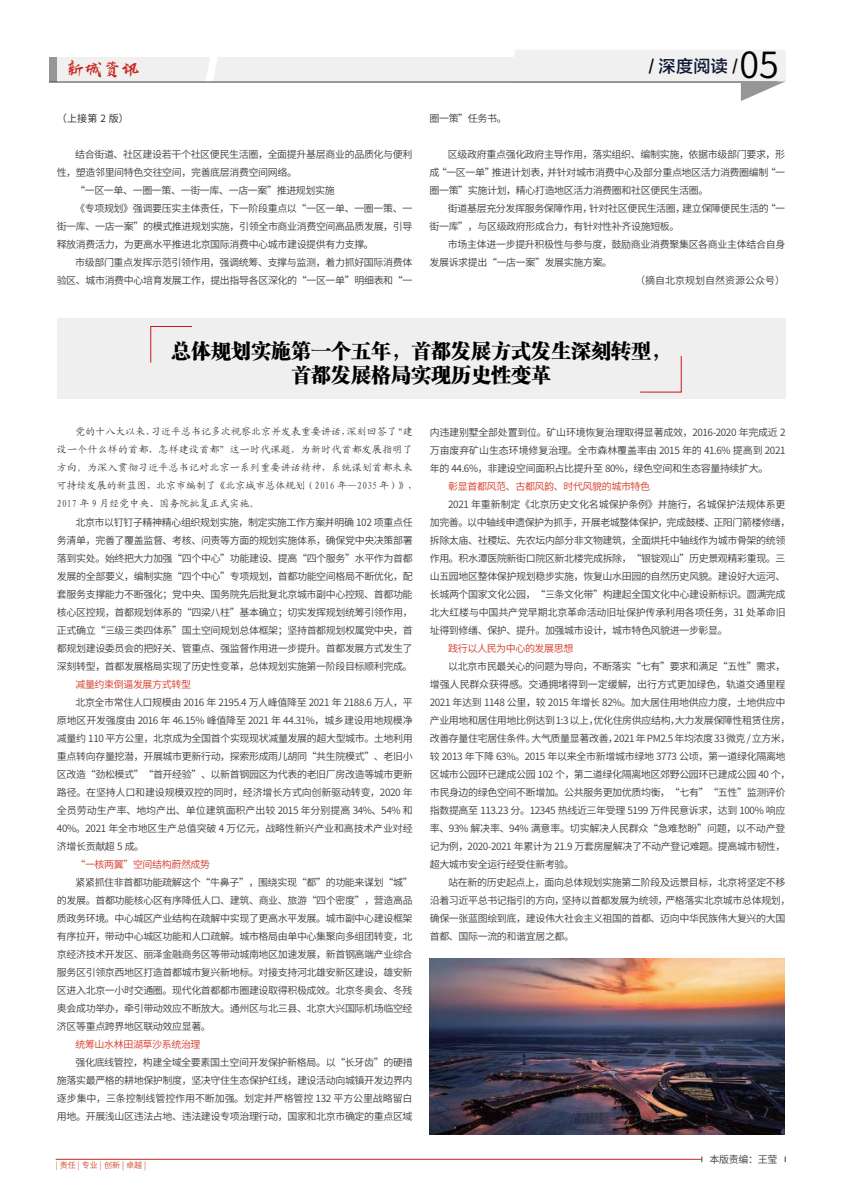
<style>
.page{position:relative;width:842px;height:1191px;background:#fff}
.page>*{position:absolute;margin:0;border:0;box-sizing:border-box;transform-origin:0 0}
.t1{font:20px/24px "FZCSJW GB1 0";color:#000;text-align:center}
.t2{font:17px "FZLTZHJW GB1 0";color:#121a36}
.t3{font:17px "HY Shang Wei Shou Shu W";color:#c8281e}
.t4{font:10px/18px "Source Han Sans CN";letter-spacing:-.04em;color:#3e3a39;text-align:justify}
.t5{font:10px/18px "Kai Ti GB2312";color:#3e3a39}
.t6{font:10px "Source Han Sans CN";letter-spacing:-.04em;color:#d43926}
.t7{font:10px "Source Han Sans CN";color:#3e3a39}
.t8{font:10px "Source Han Sans CN";color:#1f1e1d}
.t9{font:8px "Source Han Sans CN";color:#ce4628}
.s1{color:#0e0205}
.s2{font-family:"Source Han Sans CN";font-size:36px;color:#000}
</style>
<div class="page">
<div style="left:57px;top:57px;width:728px;height:25px;background:#f0f0f0"></div>
<div style="left:49px;top:57px;width:8px;height:25px;background:#969696"></div>
<svg style="left:205px;top:57px;width:13px;height:25px"></svg>
<hr style="left:56px;top:1158px;width:645px;height:1px;background:#c92a1d">
<hr style="left:49px;top:82px;width:729px;height:1px;background:#3e3a39">
<svg style="left:509px;top:50px;width:276px;height:51px"></svg>
<img style="left:430px;top:958px;width:355px;height:176px">
<div style="left:57px;top:318px;width:728px;height:80px;background:#efefef"></div>
<svg style="left:150px;top:326px;width:42px;height:37px"></svg>
<svg style="left:640px;top:355px;width:42px;height:38px"></svg>
<h2 class="t3" style="left:67px;top:58px;width:73px">新城资讯</h2>
<p class="t8" style="left:57px;top:113px;width:74px">（上接第 2 版）</p>
<p class="t4" style="left:75px;top:146px;width:339px">结合街道、社区建设若干个社区便民生活圈，全面提升基层商业的品质化与便利</p>
<p class="t4" style="left:57px;top:164px;width:242px">性，塑造邻里间特色交往空间，完善底层消费空间网络。</p>
<p class="t4" style="left:75px;top:182px;width:261px">“一区一单、一圈一策、一街一库、一店一案”推进规划实施</p>
<p class="t4" style="left:75px;top:200px;width:339px">《专项规划》强调要压实主体责任，下一阶段重点以“一区一单、一圈一策、一</p>
<p class="t4" style="left:57px;top:218px;width:357px">街一库、一店一案”的模式推进规划实施，引领全市商业消费空间高品质发展，引导</p>
<p class="t4" style="left:57px;top:236px;width:319px">释放消费活力，为更高水平推进北京国际消费中心城市建设提供有力支撑。</p>
<p class="t4" style="left:75px;top:254px;width:339px">市级部门重点发挥示范引领作用，强调统筹、支撑与监测，着力抓好国际消费体</p>
<p class="t4" style="left:57px;top:272px;width:357px">验区、城市消费中心培育发展工作，提出指导各区深化的“一区一单”明细表和“一</p>
<h2 class="t2" style="left:649px;top:57px;width:132px"><span class="s1">/</span> 深度阅读 <span class="s1">/</span><span class="s2">05</span></h2>
<p class="t4" style="left:429px;top:110px;width:79px">圈一策”任务书。</p>
<p class="t4" style="left:429px;top:146px;width:357px;text-indent:18px">区级政府重点强化政府主导作用，落实组织、编制实施，依据市级部门要求，形成“一区一单”推进计划表，并针对城市消费中心及部分重点地区活力消费圈编制“一圈一策”实施计划，精心打造地区活力消费圈和社区便民生活圈。</p>
<p class="t4" style="left:429px;top:200px;width:357px;text-indent:18px">街道基层充分发挥服务保障作用，针对社区便民生活圈，建立保障便民生活的“一街一库”，与区级政府形成合力，有针对性补齐设施短板。</p>
<p class="t4" style="left:448px;top:236px;width:339px">市场主体进一步提升积极性与参与度，鼓励商业消费聚集区各商业主体结合自身</p>
<p class="t4" style="left:429px;top:254px;width:184px">发展诉求提出“一店一案”发展实施方案。</p>
<p class="t7" style="left:635px;top:275px;width:151px">（摘自北京规划自然资源公众号）</p>
<h1 class="t1" style="left:171px;top:339px;width:501px">总体规划实施第一个五年，首都发展方式发生深刻转型，首都发展格局实现历史性变革</h1>
<p class="t5" style="left:57px;top:423px;width:362px;text-indent:18px">党的十八大以来，习近平总书记多次视察北京并发表重要讲话，深刻回答了“建设一个什么样的首都，怎样建设首都”这一时代课题，为新时代首都发展指明了方向。为深入贯彻习近平总书记对北京一系列重要讲话精神，系统谋划首都未来可持续发展的新蓝图，北京市编制了《北京城市总体规划（2016 年—2035 年）》，2017 年 9 月经党中央、国务院批复正式实施。</p>
<p class="t4" style="left:57px;top:513px;width:357px;text-indent:18px">北京市以钉钉子精神精心组织规划实施，制定实施工作方案并明确 102 项重点任务清单，完善了覆盖监督、考核、问责等方面的规划实施体系，确保党中央决策部署落到实处。始终把大力加强“四个中心”功能建设、提高“四个服务”水平作为首都发展的全部要义，编制实施“四个中心”专项规划，首都功能空间格局不断优化，配套服务支撑能力不断强化；党中央、国务院先后批复北京城市副中心控规、首都功能核心区控规，首都规划体系的“四梁八柱”基本确立；切实发挥规划统筹引领作用，正式确立“三级三类四体系”国土空间规划总体框架；坚持首都规划权属党中央，首都规划建设委员会的把好关、管重点、强监督作用进一步提升。首都发展方式发生了深刻转型，首都发展格局实现了历史性变革，总体规划实施第一阶段目标顺利完成。</p>
<p class="t6" style="left:75px;top:678px;width:117px">减量约束倒逼发展方式转型</p>
<p class="t4" style="left:57px;top:693px;width:357px;text-indent:18px">北京全市常住人口规模由 2016 年 2195.4 万人峰值降至 2021 年 2188.6 万人，平原地区开发强度由 2016 年 46.15% 峰值降至 2021 年 44.31%，城乡建设用地规模净减量约 110 平方公里，北京成为全国首个实现现状减量发展的超大型城市。土地利用重点转向存量挖潜，开展城市更新行动，探索形成雨儿胡同“共生院模式”、老旧小区改造“劲松模式”“首开经验”、以新首钢园区为代表的老旧厂房改造等城市更新路径。在坚持人口和建设规模双控的同时，经济增长方式向创新驱动转变，2020 年全员劳动生产率、地均产出、单位建筑面积产出较 2015 年分别提高 34%、54% 和40%。2021 年全市地区生产总值突破 4 万亿元，战略性新兴产业和高技术产业对经济增长贡献超 5 成。</p>
<p class="t6" style="left:75px;top:858px;width:136px">“一核两翼”空间结构蔚然成势</p>
<p class="t4" style="left:57px;top:873px;width:357px;text-indent:18px">紧紧抓住非首都功能疏解这个“牛鼻子”，围绕实现“都”的功能来谋划“城”的发展。首都功能核心区有序降低人口、建筑、商业、旅游“四个密度”，营造高品质政务环境。中心城区产业结构在疏解中实现了更高水平发展。城市副中心建设框架有序拉开，带动中心城区功能和人口疏解。城市格局由单中心集聚向多组团转变，北京经济技术开发区、丽泽金融商务区等带动城南地区加速发展，新首钢高端产业综合服务区引领京西地区打造首都城市复兴新地标。对接支持河北雄安新区建设，雄安新区进入北京一小时交通圈。现代化首都都市圈建设取得积极成效。北京冬奥会、冬残奥会成功举办，牵引带动效应不断放大。通州区与北三县、北京大兴国际机场临空经济区等重点跨界地区联动效应显著。</p>
<p class="t6" style="left:75px;top:1038px;width:127px">统筹山水林田湖草沙系统治理</p>
<p class="t4" style="left:57px;top:1053px;width:357px;text-indent:18px">强化底线管控，构建全域全要素国土空间开发保护新格局。以“长牙齿”的硬措施落实最严格的耕地保护制度，坚决守住生态保护红线，建设活动向城镇开发边界内逐步集中，三条控制线管控作用不断加强。划定并严格管控 132 平方公里战略留白用地。开展浅山区违法占地、违法建设专项治理行动，国家和北京市确定的重点区域</p>
<p class="t9" style="left:56px;top:1160px;width:92px">|责任|专业|创新|卓越|</p>
<p class="t4" style="left:430px;top:423px;width:357px">内违建别墅全部处置到位。矿山环境恢复治理取得显著成效，2016-2020 年完成近 2万亩废弃矿山生态环境修复治理。全市森林覆盖率由 2015 年的 41.6% 提高到 2021年的 44.6%，非建设空间面积占比提升至 80%，绿色空间和生态容量持续扩大。</p>
<p class="t6" style="left:448px;top:480px;width:203px">彰显首都风范、古都风韵、时代风貌的城市特色</p>
<p class="t4" style="left:430px;top:495px;width:362px;text-align:left;text-indent:18px">2021 年重新制定《北京历史文化名城保护条例》并施行，名城保护法规体系更加完善。以中轴线申遗保护为抓手，开展老城整体保护，完成鼓楼、正阳门箭楼修缮，拆除太庙、社稷坛、先农坛内部分非文物建筑，全面烘托中轴线作为城市骨架的统领作用。积水潭医院新街口院区新北楼完成拆除，“银锭观山”历史景观精彩重现。三山五园地区整体保护规划稳步实施，恢复山水田园的自然历史风貌。建设好大运河、长城两个国家文化公园，“三条文化带”构建起全国文化中心建设新标识。圆满完成北大红楼与中国共产党早期北京革命活动旧址保护传承利用各项任务，31 处革命旧址得到修缮、保护、提升。加强城市设计，城市特色风貌进一步彰显。</p>
<p class="t6" style="left:448px;top:642px;width:127px">践行以人民为中心的发展思想</p>
<p class="t4" style="left:430px;top:657px;width:362px;text-align:left;text-indent:18px">以北京市民最关心的问题为导向，不断落实“七有”要求和满足“五性”需求，增强人民群众获得感。交通拥堵得到一定缓解，出行方式更加绿色，轨道交通里程2021 年达到 1148 公里，较 2015 年增长 82%。加大居住用地供应力度，土地供应中产业用地和居住用地比例达到1:3以上，优化住房供应结构，大力发展保障性租赁住房，改善存量住宅居住条件。大气质量显著改善，2021年PM2.5年均浓度33微克/立方米，较 2013 年下降 63%。2015 年以来全市新增城市绿地 3773 公顷，第一道绿化隔离地区城市公园环已建成公园 102 个，第二道绿化隔离地区郊野公园环已建成公园 40 个，市民身边的绿色空间不断增加。公共服务更加优质均衡，“七有”“五性”监测评价指数提高至 113.23 分。12345 热线近三年受理 5199 万件民意诉求，达到 100% 响应率、93% 解决率、94% 满意率。切实解决人民群众“急难愁盼”问题，以不动产登记为例，2020-2021 年累计为 21.9 万套房屋解决了不动产登记难题。提高城市韧性，超大城市安全运行经受住新考验。</p>
<p class="t4" style="left:430px;top:873px;width:362px;text-align:left;text-indent:18px">站在新的历史起点上，面向总体规划实施第二阶段及远景目标，北京将坚定不移沿着习近平总书记指引的方向，坚持以首都发展为统领，严格落实北京城市总体规划，确保一张蓝图绘到底，建设伟大社会主义祖国的首都、迈向中华民族伟大复兴的大国首都、国际一流的和谐宜居之都。</p>
<p class="t4" style="left:709px;top:1150px;width:69px">本版责编：王莹</p>
</div>
